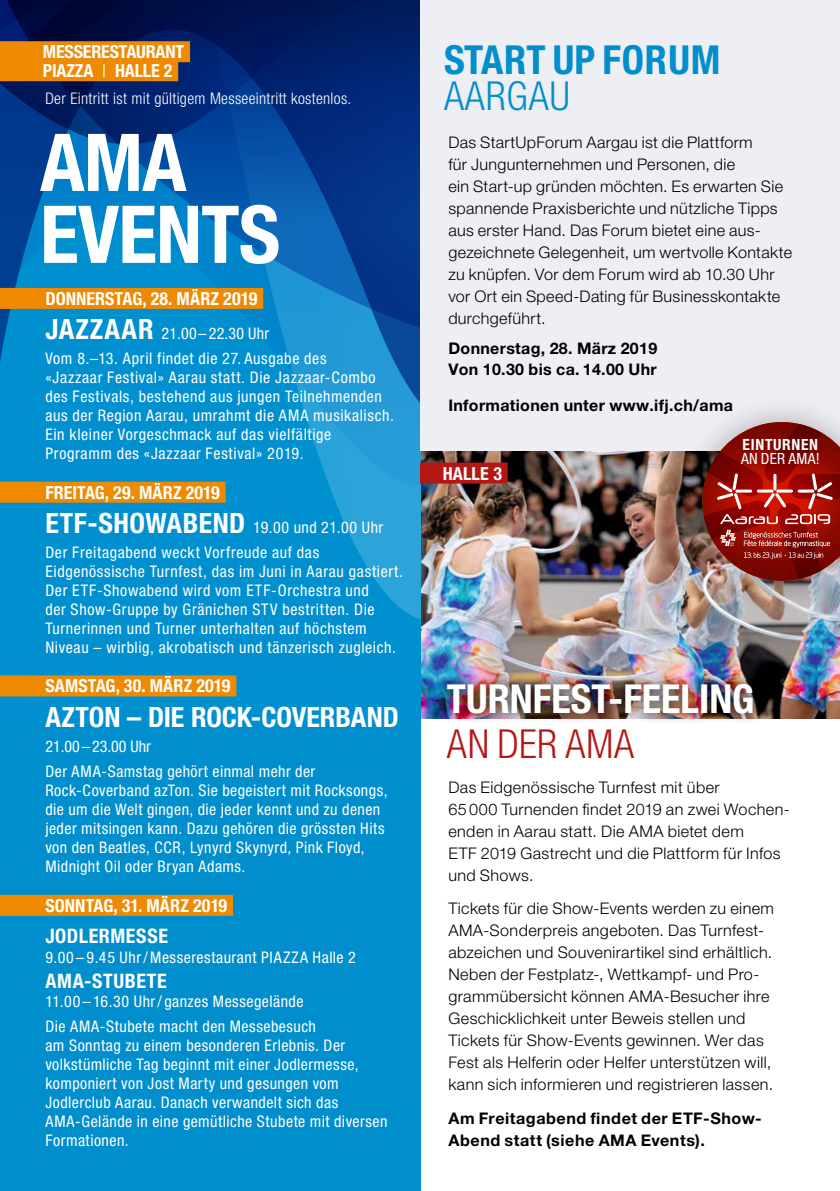
<style>
.page{position:relative;width:840px;height:1191px;background:#fff}
.page>*{position:absolute;margin:0;border:0;box-sizing:border-box;transform-origin:0 0}
.t1{font:700 condensed 79.8px/71.8px "Helvetica Neue LT Pro";letter-spacing:-.01em;color:#fff}
.t2{font:700 condensed 40px "Helvetica Neue LT Pro";color:#fff}
.t3{font:700 condensed 40px "Helvetica Neue LT Pro";letter-spacing:.02em;color:#008ecc}
.t4{font:300 condensed 40px "Helvetica Neue LT Pro";letter-spacing:.015em;color:#b41815}
.t5{font:300 condensed 40px "Helvetica Neue LT Pro";letter-spacing:.02em;color:#008ecc}
.t6{font:700 condensed 28px "Helvetica Neue LT Pro";color:#fff}
.t7{font:700 condensed 20px "Helvetica Neue LT Pro";letter-spacing:.03em;color:#fff}
.t8{font:700 condensed 18px/19px "Helvetica Neue LT Pro";color:#fff}
.t9{font:condensed 16px/19px "Helvetica Neue LT Pro";letter-spacing:.035em;color:#fff}
.t10{font:300 16px/22px "Helvetica Neue LT Pro";letter-spacing:.025em;color:#000}
.t11{font:700 16px/22px "Helvetica Neue LT Pro";letter-spacing:.02em;color:#000}
.t12{font:300 condensed 16px "Helvetica Neue LT Pro";letter-spacing:.02em;color:#fff}
.t13{font:700 condensed 15.4px "Helvetica Neue LT Pro";letter-spacing:.045em;color:#fff}
.t14{font:condensed 15.4px "Helvetica Neue LT Pro";letter-spacing:.02em;color:#fff}
.s1{font-weight:300}
.s2{font-weight:700;font-size:28px}
</style>
<div class="page">
<img style="left:420px;top:450px;width:419px;height:268px">
<div style="left:0;top:0;width:420px;height:1191px;background:#008ecc"></div>
<div style="left:0;top:0;width:420px;height:724px;background:#0090d0"></div>
<svg style="left:0;top:485px;width:420px;height:134px"></svg>
<svg style="left:0;top:0;width:420px;height:485px"></svg>
<div style="left:0;top:288px;width:263px;height:21px;background:#ef8900"></div>
<div style="left:0;top:481px;width:225px;height:21px;background:#ef8900"></div>
<div style="left:0;top:675px;width:236px;height:21px;background:#ef8900"></div>
<div style="left:0;top:895px;width:233px;height:21px;background:#ef8900"></div>
<div style="left:420px;top:462px;width:87px;height:21px;background:#b41815"></div>
<div style="left:0;top:41px;width:190px;height:21px;background:#ef8900"></div>
<div style="left:0;top:60px;width:178px;height:21px;background:#ef8900"></div>
<div style="left:420px;top:0;width:419px;height:450px;background:#eeeef5"></div>
<div style="left:673px;top:393px;width:166px;height:217px;background:#000;opacity:.3"></div>
<img style="left:702px;top:422px;width:137px;height:159px">
<div style="left:736px;top:434px;width:86px;height:34px;background:#000;opacity:.2"></div>
<div style="left:437px;top:673px;width:326px;height:51px;background:#000;opacity:.8"></div>
<p class="t8" style="left:43px;top:42px;width:143px">MESSERESTAURANT<br>PIAZZA <span class="s1">I</span> HALLE 2</p>
<h2 class="t3" style="left:444px;top:35px;width:277px">START UP FORUM</h2>
<h2 class="t5" style="left:444px;top:73px;width:127px">AARGAU</h2>
<p class="t10" style="left:448px;top:131px;width:345px">Das StartUpForum Aargau ist die Plattform<br>für Jungunternehmen und Personen, die<br>ein Start-up gründen möchten. Es erwarten Sie spannende Praxisberichte und nützliche Tipps aus erster Hand. Das Forum bietet eine aus&shy;gezeichnete Gelegenheit, um wertvolle Kontakte zu knüpfen. Vor dem Forum wird ab 10.30 Uhr vor Ort ein Speed-Dating für Businesskontakte durchgeführt.</p>
<p class="t11" style="left:448px;top:337px;width:210px;line-height:21px">Donnerstag, 28. März 2019<br>Von 10.30 bis ca. 14.00 Uhr</p>
<p class="t11" style="left:448px;top:394px;width:286px">Informationen unter www.ifj.ch/ama</p>
<p class="t13" style="left:742px;top:435px;width:77px">EINTURNEN</p>
<p class="t14" style="left:740px;top:450px;width:80px">AN DER AMA!</p>
<p class="t12" style="left:45px;top:89px;width:307px">Der Eintritt ist mit gültigem Messeeintritt kostenlos.</p>
<h1 class="t1" style="left:40px;top:126px;width:241px">AMA<br>EVENTS</h1>
<p class="t8" style="left:45px;top:289px;width:213px">DONNERSTAG, 28. MÄRZ 2019</p>
<p class="t9" style="left:45px;top:321px;width:282px;line-height:24.6px"><span class="s2">JAZZAAR</span> 21.00 – 22.30 Uhr<br>Vom 8.–13. April findet die 27. Ausgabe des</p>
<p class="t9" style="left:45px;top:367px;width:350px">«Jazzaar Festival» Aarau statt. Die Jazzaar-Combo des Festivals, bestehend aus jungen Teilnehmenden aus der Region Aarau, umrahmt die AMA musikalisch.<br>Ein kleiner Vorgeschmack auf das vielfältige Programm des «Jazzaar Festival» 2019.</p>
<p class="t8" style="left:45px;top:482px;width:176px">FREITAG, 29. MÄRZ 2019</p>
<p class="t9" style="left:45px;top:515px;width:339px;line-height:24.6px"><span class="s2">ETF-SHOWABEND</span> 19.00 und 21.00 Uhr<br>Der Freitagabend weckt Vorfreude auf das</p>
<p class="t9" style="left:45px;top:561px;width:359px">Eidgenössische Turnfest, das im Juni in Aarau gastiert.<br>Der ETF-Showabend wird vom ETF-Orchestra und<br>der Show-Gruppe by Gränichen STV bestritten. Die Turnerinnen und Turner unterhalten auf höchstem Niveau – wirblig, akrobatisch und tänzerisch zugleich.</p>
<p class="t8" style="left:45px;top:676px;width:186px">SAMSTAG, 30. MÄRZ 2019</p>
<h3 class="t6" style="left:45px;top:699px;width:355px">AZTON – DIE ROCK-COVERBAND</h3>
<p class="t9" style="left:45px;top:734px;width:271px;line-height:24.6px">21.00 –23.00 Uhr<br>Der AMA-Samstag gehört einmal mehr der</p>
<p class="t9" style="left:45px;top:780px;width:343px">Rock-Coverband azTon. Sie begeistert mit Rocksongs, die um die Welt gingen, die jeder kennt und zu denen jeder mitsingen kann. Dazu gehören die grössten Hits von den Beatles, CCR, Lynyrd Skynyrd, Pink Floyd, Midnight Oil oder Bryan Adams.</p>
<p class="t8" style="left:45px;top:895px;width:183px">SONNTAG, 31. MÄRZ 2019</p>
<p class="t7" style="left:45px;top:924px;width:124px">JODLERMESSE</p>
<p class="t9" style="left:45px;top:948px;width:312px">9.00–9.45 Uhr/Messerestaurant PIAZZA Halle 2</p>
<p class="t7" style="left:45px;top:968px;width:123px">AMA-STUBETE</p>
<p class="t9" style="left:45px;top:988px;width:272px;line-height:24.6px">11.00 – 16.30 Uhr/ ganzes Messegelände<br>Die AMA-Stubete macht den Messebesuch</p>
<p class="t9" style="left:45px;top:1035px;width:343px">am Sonntag zu einem besonderen Erlebnis. Der volkstümliche Tag beginnt mit einer Jodlermesse, komponiert von Jost Marty und gesungen vom Jodlerclub Aarau. Danach verwandelt sich das AMA-Gelände in eine gemütliche Stubete mit diversen Formationen.</p>
<p class="t8" style="left:442px;top:463px;width:61px">HALLE 3</p>
<h2 class="t2" style="left:446px;top:674px;width:309px">TURNFEST-FEELING</h2>
<h2 class="t4" style="left:446px;top:721px;width:189px">AN DER AMA</h2>
<p class="t10" style="left:448px;top:775px;width:343px">Das Eidgenössische Turnfest mit über<br>65 000 Turnenden findet 2019 an zwei Wochen&shy;enden in Aarau statt. Die AMA bietet dem<br>ETF 2019 Gastrecht und die Plattform für Infos und Shows.</p>
<p class="t10" style="left:448px;top:897px;width:327px">Tickets für die Show-Events werden zu einem AMA-Sonderpreis angeboten. Das Turnfest&shy;abzeichen und Souvenirartikel sind erhältlich.<br>Neben der Festplatz-, Wettkampf- und Pro&shy;grammübersicht können AMA-Besucher ihre Geschicklichkeit unter Beweis stellen und Tickets für Show-Events gewinnen. Wer das Fest als Helferin oder Helfer unterstützen will, kann sich informieren und registrieren lassen.</p>
<p class="t11" style="left:448px;top:1106px;width:314px">Am Freitagabend findet der ETF-Show-<br>Abend statt (siehe AMA Events).</p>
</div>
